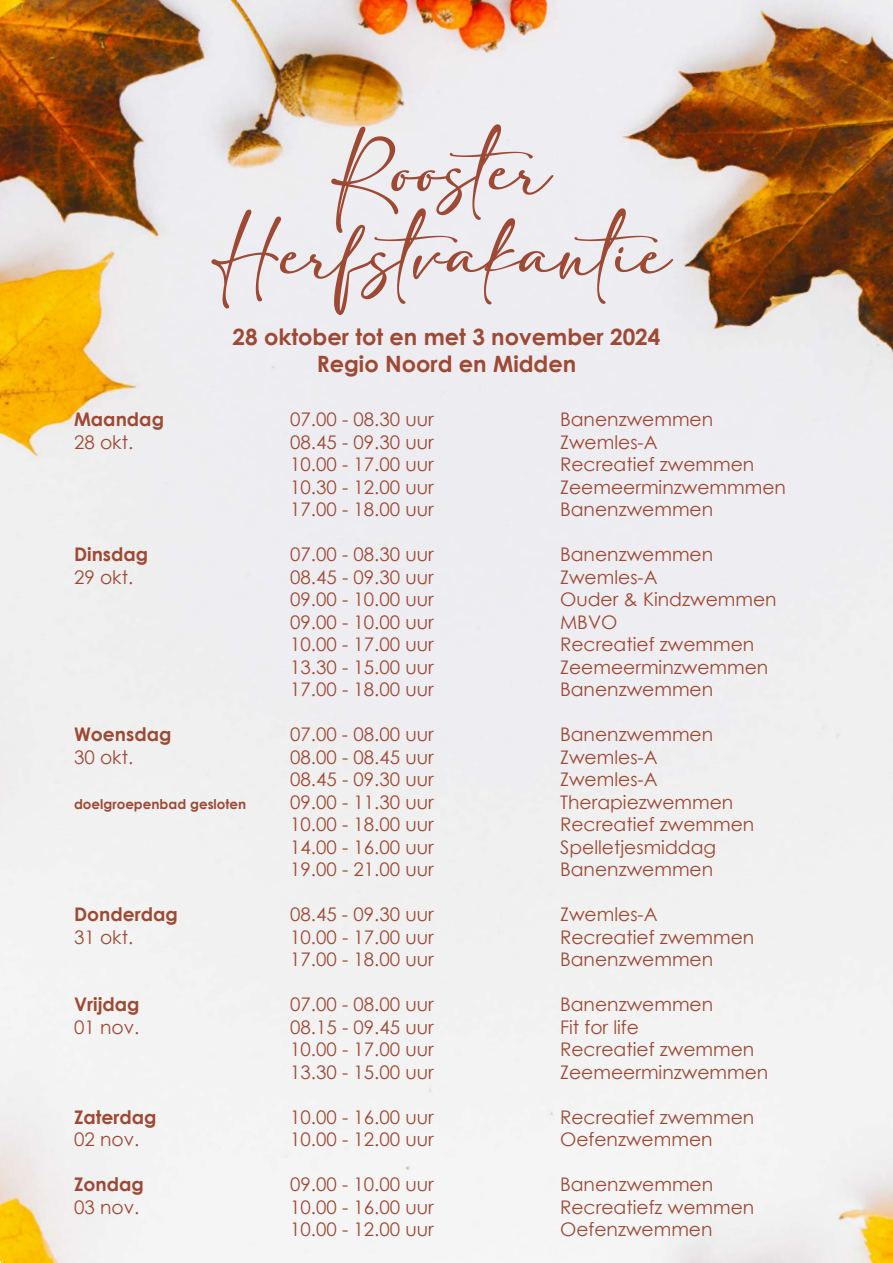
<style>
.page{position:relative;width:893px;height:1263px;background:#fff}
.page>*{position:absolute;margin:0;border:0;box-sizing:border-box;transform-origin:0 0}
.t1{font:54px/84px "adelia";color:#9e4934;text-align:center}
.t2{font:700 22.5px/27px "Century Gothic";color:#9e4934;text-align:center}
.t3{font:18.75px "Century Gothic";color:#9e4934}
.t4{font:700 18.75px "Century Gothic";color:#9e4934}
.t5{font:700 13.5px "Century Gothic";color:#9e4934}
</style>
<div class="page">
<img style="left:0;top:0;width:893px;height:1263px">
<h1 class="t1" style="left:211px;top:132px;width:474px">Rooster<br>Herfstvakantie</h1>
<p class="t2" style="left:232px;top:322px;width:429px">28 oktober tot en met 3 november 2024<br>Regio Noord en Midden</p>
<p class="t4" style="left:74px;top:405px;width:92px">Maandag</p>
<p class="t3" style="left:290px;top:406px;width:145px">07.00 - 08.30 uur</p>
<p class="t3" style="left:560px;top:406px;width:155px">Banenzwemmen</p>
<p class="t3" style="left:74px;top:429px;width:61px">28 okt.</p>
<p class="t3" style="left:290px;top:429px;width:145px">08.45 - 09.30 uur</p>
<p class="t3" style="left:560px;top:429px;width:99px">Zwemles-A</p>
<p class="t3" style="left:290px;top:451px;width:145px">10.00 - 17.00 uur</p>
<p class="t3" style="left:560px;top:451px;width:196px">Recreatief zwemmen</p>
<p class="t3" style="left:290px;top:474px;width:145px">10.30 - 12.00 uur</p>
<p class="t3" style="left:560px;top:474px;width:227px">Zeemeerminzwemmmen</p>
<p class="t3" style="left:290px;top:496px;width:145px">17.00 - 18.00 uur</p>
<p class="t3" style="left:560px;top:496px;width:155px">Banenzwemmen</p>
<p class="t4" style="left:74px;top:540px;width:76px">Dinsdag</p>
<p class="t3" style="left:290px;top:541px;width:145px">07.00 - 08.30 uur</p>
<p class="t3" style="left:560px;top:541px;width:155px">Banenzwemmen</p>
<p class="t3" style="left:74px;top:564px;width:61px">29 okt.</p>
<p class="t3" style="left:290px;top:564px;width:145px">08.45 - 09.30 uur</p>
<p class="t3" style="left:560px;top:564px;width:99px">Zwemles-A</p>
<p class="t3" style="left:290px;top:586px;width:145px">09.00 - 10.00 uur</p>
<p class="t3" style="left:560px;top:586px;width:218px">Ouder &amp; Kindzwemmen</p>
<p class="t3" style="left:290px;top:609px;width:145px">09.00 - 10.00 uur</p>
<p class="t3" style="left:560px;top:609px;width:59px">MBVO</p>
<p class="t3" style="left:290px;top:631px;width:145px">10.00 - 17.00 uur</p>
<p class="t3" style="left:560px;top:631px;width:196px">Recreatief zwemmen</p>
<p class="t3" style="left:290px;top:654px;width:145px">13.30 - 15.00 uur</p>
<p class="t3" style="left:560px;top:654px;width:210px">Zeemeerminzwemmen</p>
<p class="t3" style="left:290px;top:676px;width:145px">17.00 - 18.00 uur</p>
<p class="t3" style="left:560px;top:676px;width:155px">Banenzwemmen</p>
<p class="t4" style="left:74px;top:720px;width:99px">Woensdag</p>
<p class="t3" style="left:290px;top:721px;width:145px">07.00 - 08.00 uur</p>
<p class="t3" style="left:560px;top:721px;width:155px">Banenzwemmen</p>
<p class="t3" style="left:74px;top:744px;width:61px">30 okt.</p>
<p class="t3" style="left:290px;top:744px;width:145px">08.00 - 08.45 uur</p>
<p class="t3" style="left:560px;top:744px;width:99px">Zwemles-A</p>
<p class="t3" style="left:290px;top:766px;width:145px">08.45 - 09.30 uur</p>
<p class="t3" style="left:560px;top:766px;width:99px">Zwemles-A</p>
<p class="t5" style="left:74px;top:793px;width:174px">doelgroepenbad gesloten</p>
<p class="t3" style="left:290px;top:789px;width:145px">09.00 - 11.30 uur</p>
<p class="t3" style="left:560px;top:789px;width:175px">Therapiezwemmen</p>
<p class="t3" style="left:290px;top:811px;width:145px">10.00 - 18.00 uur</p>
<p class="t3" style="left:560px;top:811px;width:196px">Recreatief zwemmen</p>
<p class="t3" style="left:290px;top:834px;width:145px">14.00 - 16.00 uur</p>
<p class="t3" style="left:560px;top:834px;width:158px">Spelletjesmiddag</p>
<p class="t3" style="left:290px;top:856px;width:145px">19.00 - 21.00 uur</p>
<p class="t3" style="left:560px;top:856px;width:155px">Banenzwemmen</p>
<p class="t4" style="left:74px;top:900px;width:105px">Donderdag</p>
<p class="t3" style="left:290px;top:901px;width:145px">08.45 - 09.30 uur</p>
<p class="t3" style="left:560px;top:901px;width:99px">Zwemles-A</p>
<p class="t3" style="left:74px;top:924px;width:61px">31 okt.</p>
<p class="t3" style="left:290px;top:924px;width:145px">10.00 - 17.00 uur</p>
<p class="t3" style="left:560px;top:924px;width:196px">Recreatief zwemmen</p>
<p class="t3" style="left:290px;top:946px;width:145px">17.00 - 18.00 uur</p>
<p class="t3" style="left:560px;top:946px;width:155px">Banenzwemmen</p>
<p class="t4" style="left:74px;top:990px;width:67px">Vrijdag</p>
<p class="t3" style="left:290px;top:991px;width:145px">07.00 - 08.00 uur</p>
<p class="t3" style="left:560px;top:991px;width:155px">Banenzwemmen</p>
<p class="t3" style="left:74px;top:1014px;width:67px">01 nov.</p>
<p class="t3" style="left:290px;top:1014px;width:145px">08.15 - 09.45 uur</p>
<p class="t3" style="left:560px;top:1014px;width:80px">Fit for life</p>
<p class="t3" style="left:290px;top:1036px;width:145px">10.00 - 17.00 uur</p>
<p class="t3" style="left:560px;top:1036px;width:196px">Recreatief zwemmen</p>
<p class="t3" style="left:290px;top:1059px;width:145px">13.30 - 15.00 uur</p>
<p class="t3" style="left:560px;top:1059px;width:210px">Zeemeerminzwemmen</p>
<p class="t4" style="left:74px;top:1102px;width:84px">Zaterdag</p>
<p class="t3" style="left:290px;top:1104px;width:145px">10.00 - 16.00 uur</p>
<p class="t3" style="left:560px;top:1104px;width:196px">Recreatief zwemmen</p>
<p class="t3" style="left:74px;top:1126px;width:67px">02 nov.</p>
<p class="t3" style="left:290px;top:1126px;width:145px">10.00 - 12.00 uur</p>
<p class="t3" style="left:560px;top:1126px;width:154px">Oefenzwemmen</p>
<p class="t4" style="left:74px;top:1170px;width:71px">Zondag</p>
<p class="t3" style="left:290px;top:1171px;width:145px">09.00 - 10.00 uur</p>
<p class="t3" style="left:560px;top:1171px;width:155px">Banenzwemmen</p>
<p class="t3" style="left:74px;top:1194px;width:67px">03 nov.</p>
<p class="t3" style="left:290px;top:1194px;width:145px">10.00 - 16.00 uur</p>
<p class="t3" style="left:560px;top:1194px;width:196px">Recreatiefz wemmen</p>
<p class="t3" style="left:290px;top:1216px;width:145px">10.00 - 12.00 uur</p>
<p class="t3" style="left:560px;top:1216px;width:154px">Oefenzwemmen</p>
</div>
